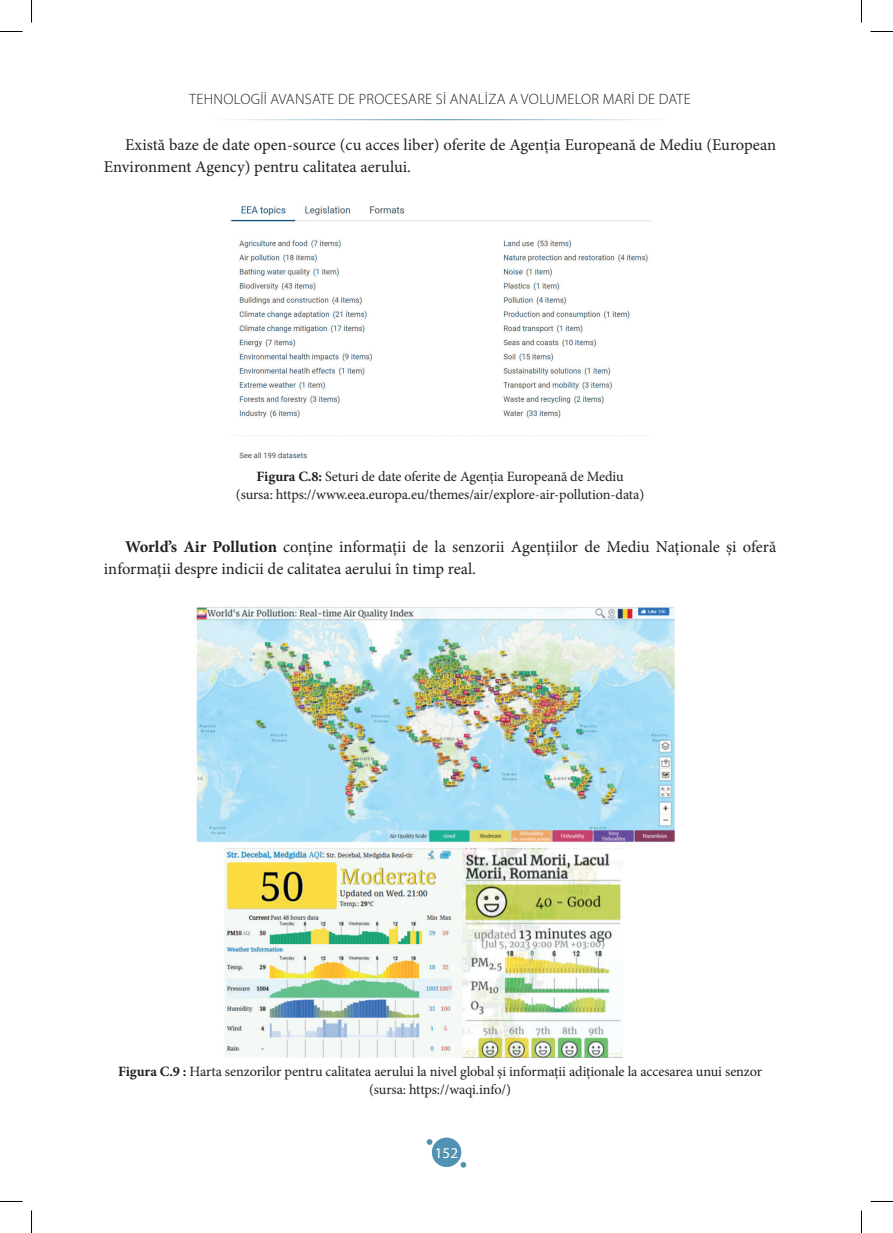
<style>
.page{position:relative;width:893px;height:1233px;background:#fff}
.page>*{position:absolute;margin:0;border:0;box-sizing:border-box;transform-origin:0 0}
.t1{font:16.5px/22.5px "Minion Pro";color:#231f20}
.t2{font:300 15px "Myriad Pro";letter-spacing:.02em;color:#231f20}
.t3{font:15px "Myriad Pro";color:#fff}
.t4{font:14.25px/18px "Minion Pro";letter-spacing:-.01em;color:#231f20;text-align:center}
.s1{font-weight:700}
</style>
<div class="page">
<div style="left:431px;top:1137px;width:30px;height:29px;background:#4f92b3;border-radius:50%"></div>
<svg style="left:460px;top:1162px;width:6px;height:5px"></svg>
<svg style="left:426px;top:1139px;width:6px;height:5px"></svg>
<hr style="left:104px;top:119px;width:336px;height:1px;background:#4f92b3">
<hr style="left:440px;top:119px;width:336px;height:1px;background:#4f92b3">
<img style="left:230px;top:205px;width:421px;height:254px">
<img style="left:194px;top:607px;width:481px;height:450px">
<svg style="left:0;top:31px;width:22px;height:1px"></svg>
<svg style="left:870px;top:31px;width:22px;height:1px"></svg>
<svg style="left:0;top:1201px;width:22px;height:1px"></svg>
<svg style="left:870px;top:1201px;width:22px;height:1px"></svg>
<svg style="left:31px;top:0;width:1px;height:23px"></svg>
<svg style="left:31px;top:1210px;width:1px;height:22px"></svg>
<p class="t2" style="left:189px;top:91px;width:503px">TEHNOLOGII AVANSATE DE PROCESARE SI ANALIZA A VOLUMELOR MARI DE DATE</p>
<p class="t1" style="left:104px;top:133px;width:673px;text-indent:21px">Există baze de date open-source (cu acces liber) oferite de Agenția Europeană de Mediu (European<br>Environment Agency) pentru calitatea aerului.</p>
<p class="t4" style="left:236px;top:468px;width:410px"><span class="s1">Figura C.8:</span> Seturi de date oferite de Agenția Europeană de Mediu<br>(sursa: https://www.eea.europa.eu/themes/air/explore-air-pollution-data)</p>
<p class="t1" style="left:104px;top:535px;width:673px;text-indent:21px"><span class="s1">World’s Air Pollution</span> conține informații de la senzorii Agențiilor de Mediu Naționale și oferă informații despre indicii de calitatea aerului în timp real.</p>
<p class="t4" style="left:118px;top:1062px;width:645px"><span class="s1">Figura C.9 :</span> Harta senzorilor pentru calitatea aerului la nivel global și informații adiționale la accesarea unui senzor (sursa: https://waqi.info/)</p>
<p class="t3" style="left:435px;top:1144px;width:25px">152</p>
</div>
